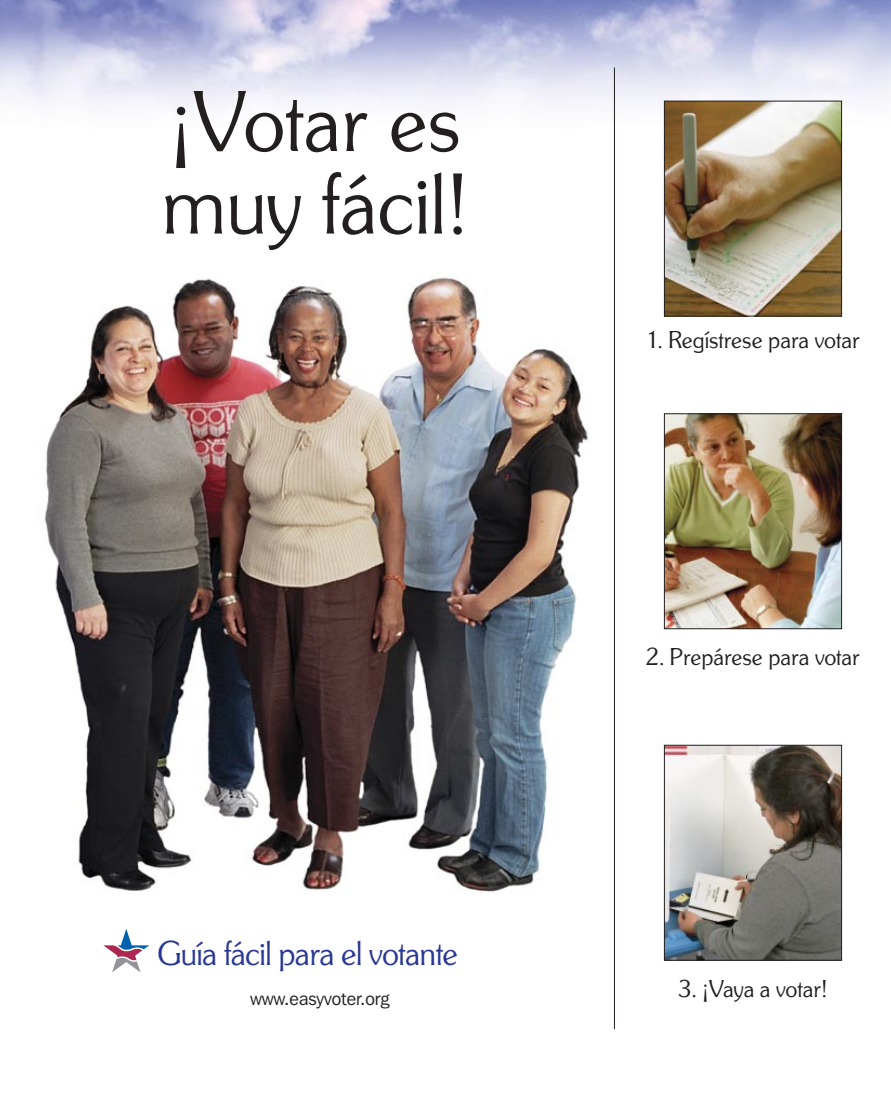
<style>
.page{position:relative;width:891px;height:1107px;background:#fff}
.page>*{position:absolute;margin:0;border:0;box-sizing:border-box;transform-origin:0 0}
.t1{font:90px/82.5px "Souvenir Got URWT";color:#231f1f}
.t2{font:36px "Souvenir Got URWT";letter-spacing:-.015em;color:#293795}
.t3{font:25.5px "Souvenir Got URWT";color:#231f1f}
.t4{font:18px "Franklin Gothic IT Cby BT";color:#231f1f}
</style>
<div class="page">
<img style="left:0;top:0;width:891px;height:166px">
<img style="left:44px;top:277px;width:544px;height:615px">
<img style="left:666px;top:103px;width:174px;height:212px">
<div style="left:664px;top:101px;width:178px;height:216px;border:1px solid #231f1f"></div>
<img style="left:666px;top:415px;width:174px;height:212px">
<div style="left:664px;top:413px;width:178px;height:216px;border:1px solid #231f1f"></div>
<img style="left:666px;top:747px;width:174px;height:212px">
<div style="left:664px;top:745px;width:178px;height:216px;border:1px solid #231f1f"></div>
<hr style="left:614px;top:68px;width:1px;height:961px;background:#231f1f">
<svg style="left:103px;top:929px;width:46px;height:43px"></svg>
<h1 class="t1" style="left:161px;top:88px;width:310px">¡Votar es muy fácil!</h1>
<h2 class="t2" style="left:157px;top:940px;width:302px">Guía fácil para el votante</h2>
<p class="t4" style="left:250px;top:992px;width:141px">www.easyvoter.org</p>
<p class="t3" style="left:646px;top:330px;width:215px">1. Regístrese para votar</p>
<p class="t3" style="left:646px;top:647px;width:216px">2. Prepárese para votar</p>
<p class="t3" style="left:678px;top:978px;width:151px">3. ¡Vaya a votar!</p>
</div>
